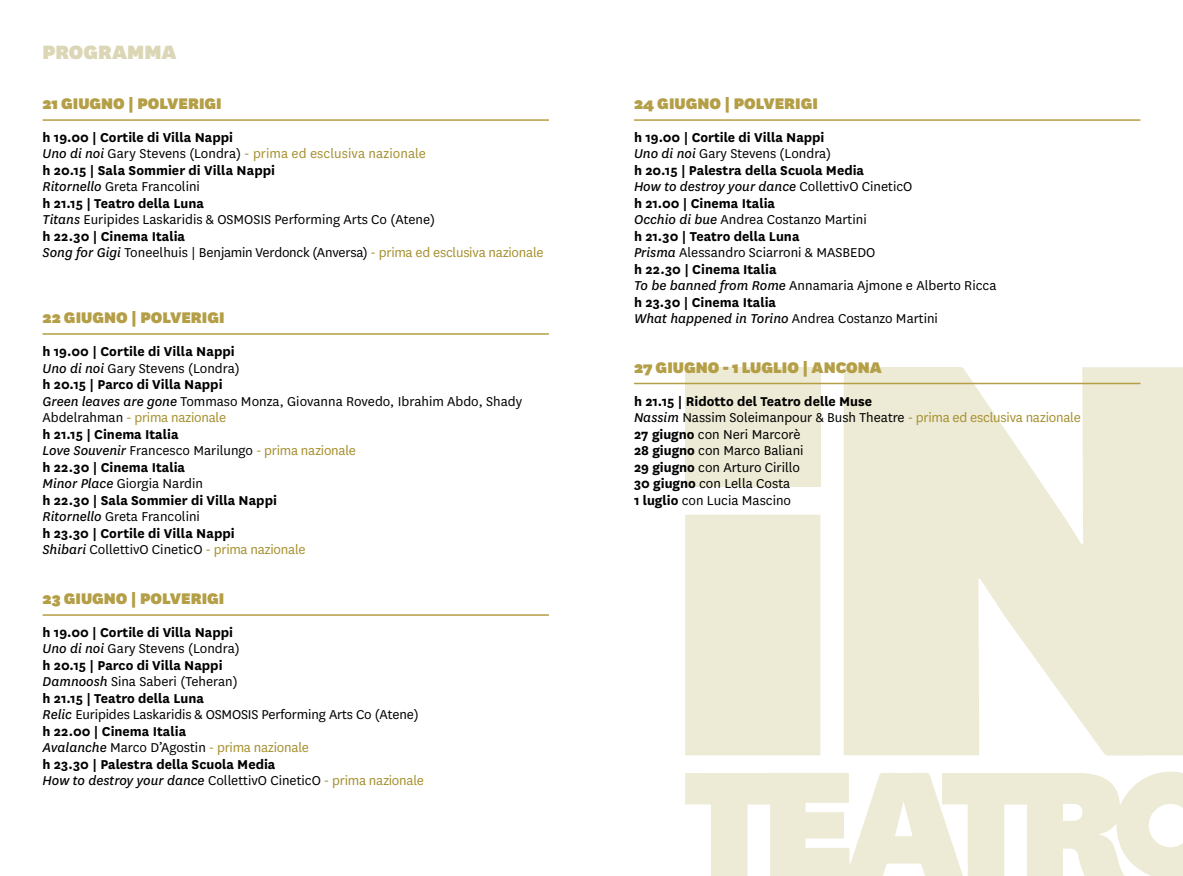
<style>
.page{position:relative;width:1183px;height:876px;background:#fff}
.page>*{position:absolute;margin:0;border:0;box-sizing:border-box;transform-origin:0 0}
.t1{font:900 22.5px "National";color:#dbd6b5}
.t2{font:900 18px "National";color:#b49e46}
.t3{font:700 15px/16.5px "National";color:#000}
.t4{font:15px/16.5px "National";color:#000}
.s1{font-weight:700}
.s2{font-style:italic}
.s3{color:#a6902f}
.s4{font-weight:400;font-style:italic}
.s5{font-weight:400}
.s6{font-weight:400;color:#a6902f}
</style>
<div class="page">
<div style="left:685px;top:515px;width:135px;height:240px;background:#edead5"></div>
<svg style="left:685px;top:771px;width:497px;height:105px"></svg>
<div style="left:685px;top:367px;width:135px;height:119px;background:#edead5"></div>
<svg style="left:843px;top:367px;width:339px;height:388px;fill:#edead5"></svg>
<hr style="left:43px;top:119px;width:506px;height:2px;background:#b49e46">
<hr style="left:634px;top:119px;width:506px;height:2px;background:#b49e46">
<hr style="left:634px;top:383px;width:506px;height:1px;background:#b49e46">
<hr style="left:43px;top:333px;width:506px;height:2px;background:#b49e46">
<hr style="left:43px;top:614px;width:506px;height:2px;background:#b49e46">
<h1 class="t1" style="left:43px;top:36px;width:135px">PROGRAMMA</h1>
<p class="t2" style="left:43px;top:90px;width:181px">21 GIUGNO | POLVERIGI</p>
<p class="t4" style="left:43px;top:128px;width:502px"><span class="s1">h 19.00 | Cortile di Villa Nappi<br></span><span class="s2">Uno di noi</span> Gary Stevens (Londra) <span class="s3">- prima ed esclusiva nazionale<br></span><span class="s1">h 20.15 | Sala Sommier di Villa Nappi<br></span><span class="s2">Ritornello</span> Greta Francolini<br><span class="s1">h 21.15 | Teatro della Luna<br></span><span class="s2">Titans</span> Euripides Laskaridis &amp; OSMOSIS Performing Arts Co (Atene)<br><span class="s1">h 22.30 | Cinema Italia<br></span><span class="s2">Song for Gigi</span> Toneelhuis | Benjamin Verdonck (Anversa) <span class="s3">- prima ed esclusiva nazionale</span></p>
<p class="t2" style="left:43px;top:305px;width:183px">22 GIUGNO | POLVERIGI</p>
<p class="t3" style="left:43px;top:342px;width:481px">h 19.00 | Cortile di Villa Nappi<br><span class="s4">Uno di noi</span> <span class="s5">Gary Stevens (Londra)<br></span>h 20.15 | Parco di Villa Nappi<br><span class="s4">Green leaves are gone</span> <span class="s5">Tommaso Monza, Giovanna Rovedo, Ibrahim Abdo, Shady Abdelrahman</span> <span class="s6">- prima nazionale<br></span>h 21.15 | Cinema Italia<br><span class="s4">Love Souvenir</span> <span class="s5">Francesco Marilungo</span> <span class="s6">- prima nazionale<br></span>h 22.30 | Cinema Italia<br><span class="s4">Minor Place</span> <span class="s5">Giorgia Nardin<br></span>h 22.30 | Sala Sommier di Villa Nappi<br><span class="s4">Ritornello</span> <span class="s5">Greta Francolini<br></span>h 23.30 | Cortile di Villa Nappi<br><span class="s4">Shibari</span> <span class="s5">CollettivO CineticO</span> <span class="s6">- prima nazionale</span></p>
<p class="t2" style="left:43px;top:585px;width:183px">23 GIUGNO | POLVERIGI</p>
<p class="t3" style="left:43px;top:623px;width:383px">h 19.00 | Cortile di Villa Nappi<br><span class="s4">Uno di noi</span> <span class="s5">Gary Stevens (Londra)<br></span>h 20.15 | Parco di Villa Nappi<br><span class="s4">Damnoosh</span> <span class="s5">Sina Saberi (Teheran)<br></span>h 21.15 | Teatro della Luna<br><span class="s4">Relic</span> <span class="s5">Euripides Laskaridis &amp; OSMOSIS Performing Arts Co (Atene) </span>h 22.00 | Cinema Italia<br><span class="s4">Avalanche</span> <span class="s5">Marco D’Agostin</span> <span class="s6">- prima nazionale<br></span>h 23.30 | Palestra della Scuola Media<br><span class="s4">How to destroy your dance</span> <span class="s5">CollettivO CineticO</span> <span class="s6">- prima nazionale</span></p>
<p class="t2" style="left:634px;top:90px;width:185px">24 GIUGNO | POLVERIGI</p>
<p class="t3" style="left:634px;top:128px;width:364px">h 19.00 | Cortile di Villa Nappi<br><span class="s4">Uno di noi</span> <span class="s5">Gary Stevens (Londra)<br></span>h 20.15 | Palestra della Scuola Media<br><span class="s4">How to destroy your dance</span> <span class="s5">CollettivO CineticO<br></span>h 21.00 | Cinema Italia<br><span class="s4">Occhio di bue</span> <span class="s5">Andrea Costanzo Martini<br></span>h 21.30 | Teatro della Luna<br><span class="s4">Prisma</span> <span class="s5">Alessandro Sciarroni &amp; MASBEDO<br></span>h 22.30 | Cinema Italia<br><span class="s4">To be banned from Rome</span> <span class="s5">Annamaria Ajmone e Alberto Ricca </span>h 23.30 | Cinema Italia<br><span class="s4">What happened in Torino</span> <span class="s5">Andrea Costanzo Martini</span></p>
<p class="t2" style="left:634px;top:354px;width:249px">27 GIUGNO - 1 LUGLIO | ANCONA</p>
<p class="t4" style="left:634px;top:392px;width:448px"><span class="s1">h 21.15 | Ridotto del Teatro delle Muse<br></span><span class="s2">Nassim</span> Nassim Soleimanpour &amp; Bush Theatre <span class="s3">- prima ed esclusiva nazionale </span><span class="s1">27 giugno</span> con Neri Marcorè<br><span class="s1">28 giugno</span> con Marco Baliani<br><span class="s1">29 giugno</span> con Arturo Cirillo<br><span class="s1">30 giugno</span> con Lella Costa<br><span class="s1">1 luglio</span> con Lucia Mascino</p>
</div>
